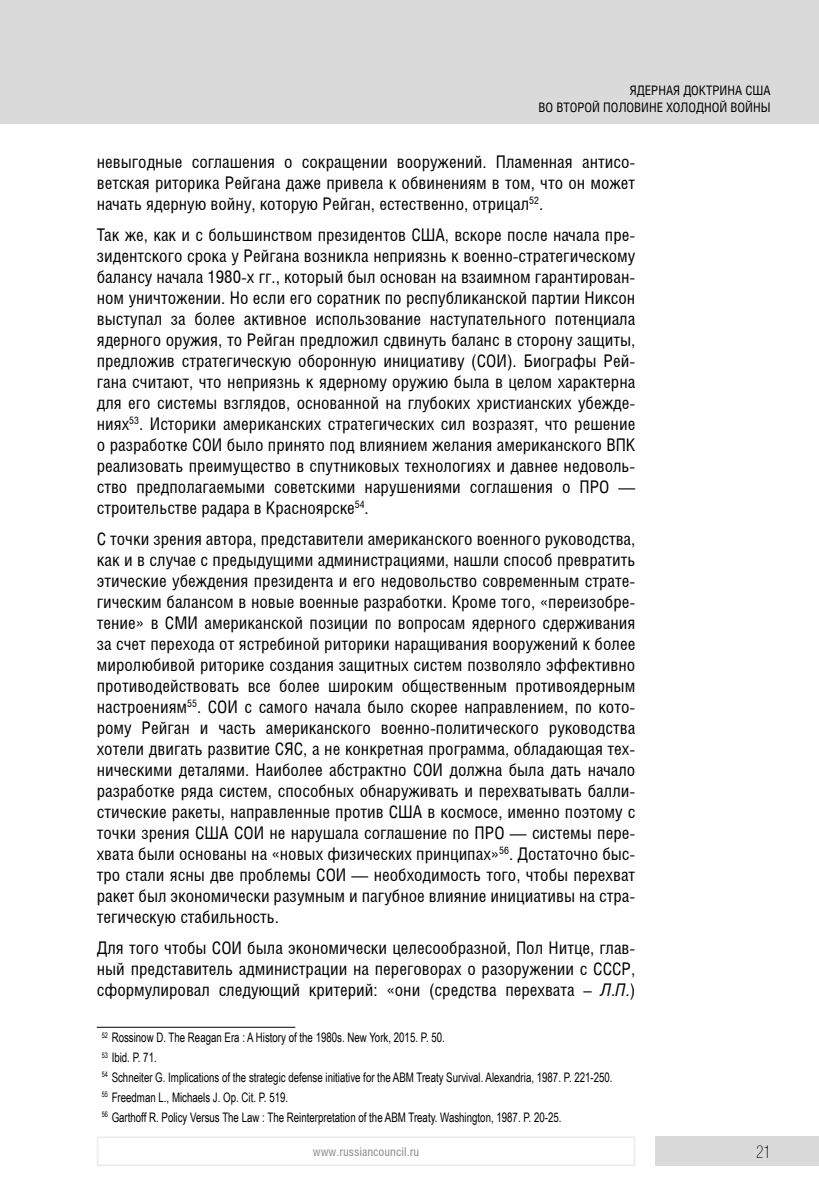
<style>
.page{position:relative;width:819px;height:1191px;background:#fff}
.page>*{position:absolute;margin:0;border:0;box-sizing:border-box;transform-origin:0 0}
.t1{font:17.5px/21px "Helios Cond";color:#000;text-align:justify}
.t2{font:17.5px "Helios Cond Thin C";color:#000}
.t3{font:13.12px/19.8px "Arial Narrow";color:#000;scale:.9 1}
.t4{font:13.12px/17.5px "Helios Cond";color:#000;text-align:right}
.t5{font:12.25px "Helios Cond";color:#878787}
.s1{font-style:italic}
</style>
<div class="page">
<div style="left:0;top:0;width:819px;height:124px;background:#dadada"></div>
<div style="left:655px;top:1136px;width:164px;height:30px;background:#dadada"></div>
<div style="left:97px;top:1136px;width:538px;height:30px;border:2px solid #ededed"></div>
<hr style="left:97px;top:1027px;width:198px;height:1px;background:#000">
<p class="t4" style="left:538px;top:81px;width:233px">ЯДЕРНАЯ ДОКТРИНА США<br>ВО ВТОРОЙ ПОЛОВИНЕ ХОЛОДНОЙ ВОЙНЫ</p>
<p class="t1" style="left:97px;top:151px;width:540px">невыгодные соглашения о сокращении вооружений. Пламенная антисо&shy;ветская риторика Рейгана даже привела к обвинениям в том, что он может начать ядерную войну, которую Рейган, естественно, отрицал<sup>52</sup>.</p>
<p class="t1" style="left:97px;top:224px;width:540px">Так же, как и с большинством президентов США, вскоре после начала пре&shy;зидентского срока у Рейгана возникла неприязнь к военно-стратегическому балансу начала 1980-х гг., который был основан на взаимном гарантирован&shy;ном уничтожении. Но если его соратник по республиканской партии Никсон выступал за более активное использование наступательного потенциала ядерного оружия, то Рейган предложил сдвинуть баланс в сторону защиты, предложив стратегическую оборонную инициативу (СОИ). Биографы Рей&shy;гана считают, что неприязнь к ядерному оружию была в целом характерна для его системы взглядов, основанной на глубоких христианских убежде&shy;ниях<sup>53</sup>. Историки американских стратегических сил возразят, что решение о разработке СОИ было принято под влиянием желания американского ВПК реализовать преимущество в спутниковых технологиях и давнее недоволь&shy;ство предполагаемыми советскими нарушениями соглашения о ПРО — строительстве радара в Красноярске<sup>54</sup>.</p>
<p class="t1" style="left:97px;top:527px;width:540px">С точки зрения автора, представители американского военного руководства, как и в случае с предыдущими администрациями, нашли способ превратить этические убеждения президента и его недовольство современным страте&shy;гическим балансом в новые военные разработки. Кроме того, «переизобре&shy;тение» в СМИ американской позиции по вопросам ядерного сдерживания за счет перехода от ястребиной риторики наращивания вооружений к более миролюбивой риторике создания защитных систем позволяло эффективно противодействовать все более широким общественным противоядерным настроениям<sup>55</sup>. СОИ с самого начала было скорее направлением, по кото&shy;рому Рейган и часть американского военно-политического руководства хотели двигать развитие СЯС, а не конкретная программа, обладающая тех&shy;ническими деталями. Наиболее абстрактно СОИ должна была дать начало разработке ряда систем, способных обнаруживать и перехватывать балли&shy;стические ракеты, направленные против США в космосе, именно поэтому с точки зрения США СОИ не нарушала соглашение по ПРО — системы пере&shy;хвата были основаны на «новых физических принципах»<sup>56</sup>. Достаточно быс&shy;тро стали ясны две проблемы СОИ — необходимость того, чтобы перехват ракет был экономически разумным и пагубное влияние инициативы на стра&shy;тегическую стабильность.</p>
<p class="t1" style="left:97px;top:936px;width:540px">Для того чтобы СОИ была экономически целесообразной, Пол Нитце, глав&shy;ный представитель администрации на переговорах о разоружении с СССР, сформулировал следующий критерий: «они (средства перехвата – <span class="s1">Л.П.</span>)</p>
<p class="t3" style="left:102px;top:1027px;width:569px"><sup>52</sup> Rossinow D. The Reagan Era : A History of the 1980s. New York, 2015. P. 50.<br><sup>53</sup> Ibid. P. 71.<br><sup>54</sup> Schneiter G. Implications of the strategic defense initiative for the ABM Treaty Survival. Alexandria, 1987. P. 221-250.<br><sup>55</sup> Freedman L., Michaels J. Op. Сit. P. 519.<br><sup>56</sup> Garthoff R. Policy Versus The Law : The Reinterpretation of the ABM Treaty. Washington, 1987. P. 20-25.</p>
<p class="t5" style="left:313px;top:1144px;width:108px">www.russiancouncil.ru</p>
<p class="t2" style="left:756px;top:1142px;width:16px">21</p>
</div>
